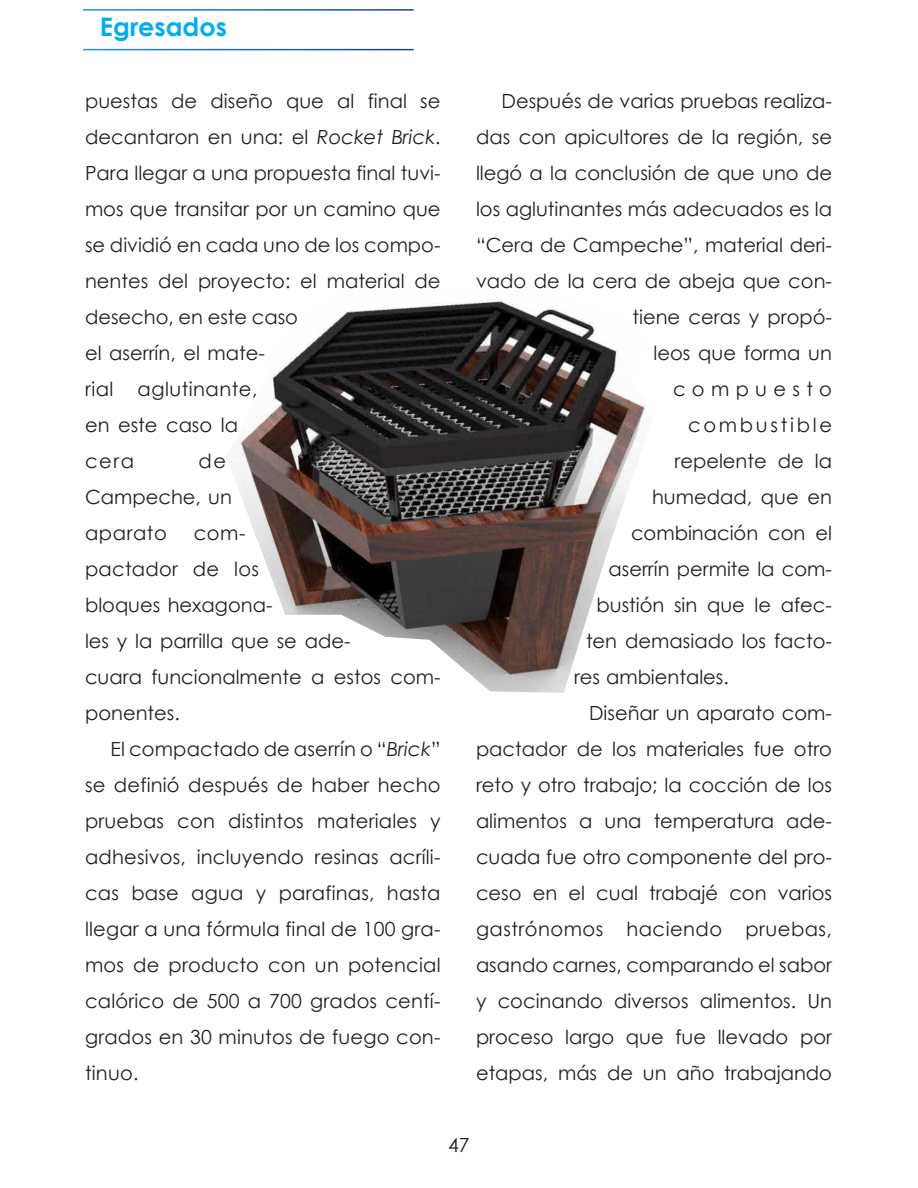
<style>
.page{position:relative;width:918px;height:1188px;background:#fff}
.page>*{position:absolute;margin:0;border:0;box-sizing:border-box;transform-origin:0 0}
.t1{font:700 25.5px "Century Gothic";color:#00aeef}
.cuerpoArticulos{font:19.5px/36px "Century Gothic";color:#231f20}
.cuerpoArticulos-2{font:19.5px "Century Gothic";letter-spacing:.14em;color:#231f20}
.cuerpoArticulos-3{font:19.5px "Century Gothic";letter-spacing:.325em;color:#231f20}
.s1{font-style:italic}
</style>
<div class="page">
<img style="left:233px;top:299px;width:412px;height:394px">
<h1 class="t1" style="left:100px;top:8px;width:128px">Egresados</h1>
<p class="cuerpoArticulos" style="left:85px;top:83px;width:357px">puestas de diseño que al final se decantaron en una: el <span class="s1">Rocket Brick</span>.<br>Para llegar a una propuesta final tuvi&shy;mos que transitar por un camino que se dividió en cada uno de los compo&shy;nentes del proyecto: el material de desecho, en este caso<br>el aserrín, el mate-<br>rial aglutinante,<br>en este caso la<br>cera</p>
<p class="cuerpoArticulos" style="left:85px;top:443px;width:149px;text-indent:113px">de<br>Campeche, un aparato</p>
<p class="cuerpoArticulos" style="left:85px;top:515px;width:357px;text-indent:109px">com-<br>pactador de los<br>bloques hexagona-<br>les y la parrilla que se ade-<br>cuara funcionalmente a estos com&shy;ponentes.</p>
<p class="cuerpoArticulos" style="left:85px;top:731px;width:357px;text-align:justify;text-indent:26px">El compactado de aserrín o “<span class="s1">Brick</span>” se definió después de haber hecho pruebas con distintos materiales y adhesivos, incluyendo resinas acríli&shy;cas base agua y parafinas, hasta llegar a una fórmula final de 100 gra&shy;mos de producto con un potencial calórico de 500 a 700 grados centí&shy;grados en 30 minutos de fuego con&shy;tinuo.</p>
<p class="cuerpoArticulos" style="left:502px;top:83px;width:332px">Después de varias pruebas realiza-</p>
<p class="cuerpoArticulos" style="left:476px;top:119px;width:358px">das con apicultores de la región, se</p>
<p class="cuerpoArticulos" style="left:476px;top:155px;width:358px">llegó a la conclusión de que uno de</p>
<p class="cuerpoArticulos" style="left:476px;top:191px;width:358px">los aglutinantes más adecuados es la</p>
<p class="cuerpoArticulos" style="left:476px;top:227px;width:358px">“Cera de Campeche”, material deri-</p>
<p class="cuerpoArticulos" style="left:476px;top:263px;width:358px">vado de la cera de abeja que con-</p>
<p class="cuerpoArticulos" style="left:633px;top:299px;width:201px">tiene ceras y propó-</p>
<p class="cuerpoArticulos" style="left:654px;top:335px;width:180px">leos que forma un</p>
<p class="cuerpoArticulos-3" style="left:673px;top:375px;width:161px">compuesto</p>
<p class="cuerpoArticulos-2" style="left:688px;top:411px;width:146px">combustible</p>
<p class="cuerpoArticulos" style="left:675px;top:443px;width:159px">repelente de la</p>
<p class="cuerpoArticulos" style="left:652px;top:479px;width:182px">humedad, que en</p>
<p class="cuerpoArticulos" style="left:631px;top:515px;width:202px">combinación con el</p>
<p class="cuerpoArticulos" style="left:609px;top:551px;width:225px">aserrín permite la com-</p>
<p class="cuerpoArticulos" style="left:597px;top:587px;width:237px">bustión sin que le afec-</p>
<p class="cuerpoArticulos" style="left:586px;top:623px;width:247px">ten demasiado los facto-</p>
<p class="cuerpoArticulos" style="left:574px;top:659px;width:156px">res ambientales.</p>
<p class="cuerpoArticulos" style="left:476px;top:695px;width:358px;text-align:justify;text-indent:113px">Diseñar un aparato com&shy;pactador de los materiales fue otro reto y otro trabajo; la cocción de los alimentos a una temperatura ade&shy;cuada fue otro componente del pro&shy;ceso en el cual trabajé con varios gastrónomos haciendo pruebas, asando carnes, comparando el sabor y cocinando diversos alimentos. Un proceso largo que fue llevado por etapas, más de un año trabajando</p>
<p class="cuerpoArticulos" style="left:448px;top:1127px;width:23px">47</p>
</div>
